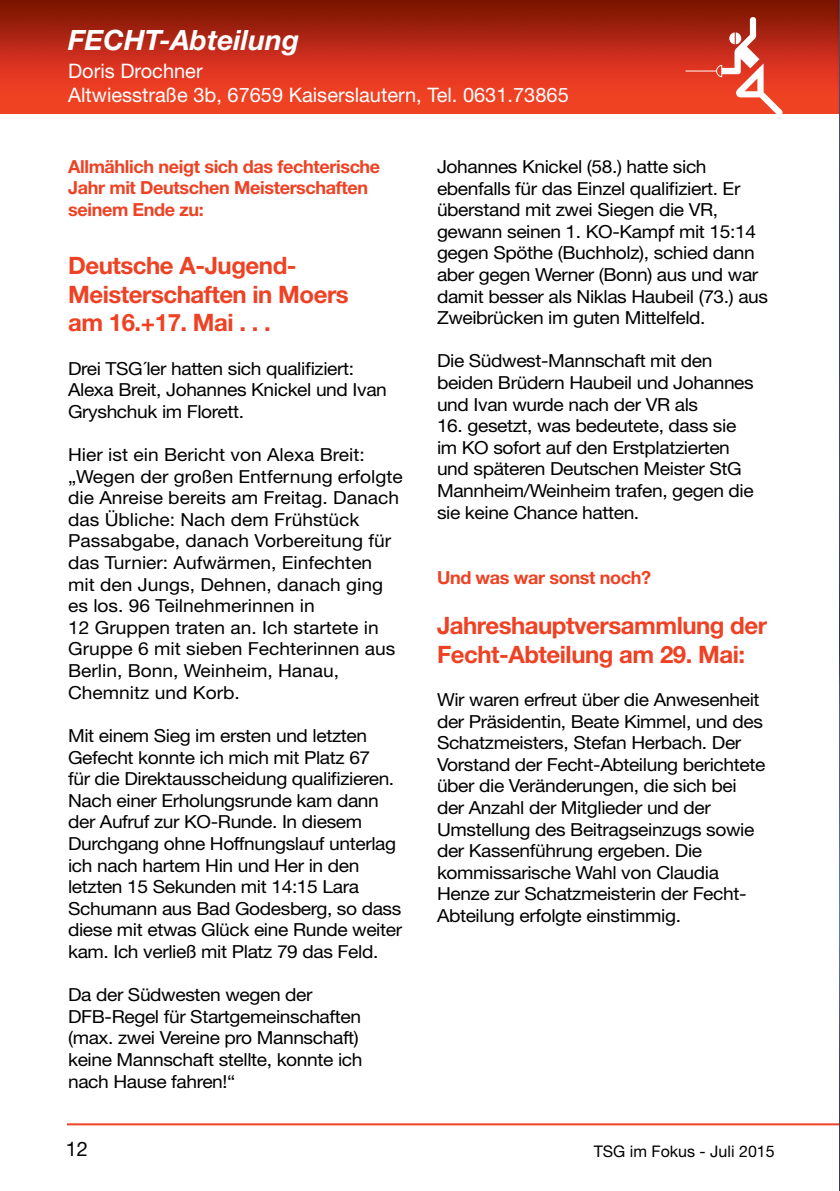
<style>
.page{position:relative;width:840px;height:1191px;background:#fff}
.page>*{position:absolute;margin:0;border:0;box-sizing:border-box;transform-origin:0 0}
.t1{font:italic 700 28px "Helvetica Neue";color:#fff}
.t2{font:700 24px/28.8px "Helvetica Neue";letter-spacing:-.02em;color:#ef4123}
.t3{font:20px/24px "Helvetica Neue";color:#fff}
.t4{font:20px "Helvetica Neue";color:#000}
.t5{font:18px/21.6px "Helvetica Neue";letter-spacing:-.02em;color:#000;scale:1.06 1}
.t6{font:18px/21.6px "Helvetica Neue";color:#000;scale:1.06 1}
.t7{font:700 18px/21.6px "Helvetica Neue";letter-spacing:-.02em;color:#ef4123}
.t8{font:16px "Helvetica Neue";color:#000}
</style>
<div class="page">
<img style="left:0;top:0;width:839px;height:113px">
<hr style="left:67px;top:1123px;width:772px;height:2px;background:#ef4123">
<img style="left:839px;top:0;width:1px;height:1191px">
<svg style="left:685px;top:17px;width:97px;height:97px;background:#d5513e"></svg>
<h1 class="t1" style="left:68px;top:23px;width:233px">FECHT-Abteilung</h1>
<p class="t3" style="left:68px;top:59px;width:502px">Doris Drochner<br>Altwiesstraße 3b, 67659 Kaiserslautern, Tel. 0631.73865</p>
<p class="t7" style="left:68px;top:155px;width:313px">Allmählich neigt sich das fechterische<br>Jahr mit Deutschen Meisterschaften seinem Ende zu:</p>
<h2 class="t2" style="left:68px;top:250px;width:282px">Deutsche A-Jugend-<br>Meisterschaften in Moers am 16.+17. Mai . . .</h2>
<p class="t5" style="left:68px;top:357px;width:302px">Drei TSG´ler hatten sich qualifiziert:<br>Alexa Breit, Johannes Knickel und Ivan<br>Gryshchuk im Florett.</p>
<p class="t6" style="left:68px;top:443px;width:317px">Hier ist ein Bericht von Alexa Breit: „Wegen der großen Entfernung erfolgte die Anreise bereits am Freitag. Danach das Übliche: Nach dem Frühstück Passabgabe, danach Vorbereitung für das Turnier: Aufwärmen, Einfechten mit den Jungs, Dehnen, danach ging es los. 96 Teilnehmerinnen in<br>12 Gruppen traten an. Ich startete in Gruppe 6 mit sieben Fechterinnen aus Berlin, Bonn, Weinheim, Hanau, Chemnitz und Korb.</p>
<p class="t5" style="left:68px;top:724px;width:316px">Mit einem Sieg im ersten und letzten Gefecht konnte ich mich mit Platz 67<br>für die Direktausscheidung qualifizieren.<br>Nach einer Erholungsrunde kam dann der Aufruf zur KO-Runde. In diesem Durchgang ohne Hoffnungslauf unterlag ich nach hartem Hin und Her in den letzten 15 Sekunden mit 14:15 Lara Schumann aus Bad Godesberg, so dass diese mit etwas Glück eine Runde weiter kam. Ich verließ mit Platz 79 das Feld.</p>
<p class="t5" style="left:68px;top:983px;width:279px">Da der Südwesten wegen der<br>DFB-Regel für Startgemeinschaften (max. zwei Vereine pro Mannschaft) keine Mannschaft stellte, konnte ich nach Hause fahren!“</p>
<p class="t5" style="left:437px;top:155px;width:314px">Johannes Knickel (58.) hatte sich ebenfalls für das Einzel qualifiziert. Er überstand mit zwei Siegen die VR, gewann seinen 1. KO-Kampf mit 15:14 gegen Spöthe (Buchholz), schied dann aber gegen Werner (Bonn) aus und war damit besser als Niklas Haubeil (73.) aus Zweibrücken im guten Mittelfeld.</p>
<p class="t5" style="left:437px;top:350px;width:300px">Die Südwest-Mannschaft mit den beiden Brüdern Haubeil und Johannes und Ivan wurde nach der VR als</p>
<p class="t5" style="left:437px;top:415px;width:300px">16. gesetzt, was bedeutete, dass sie im KO sofort auf den Erstplatzierten und späteren Deutschen Meister StG Mannheim/Weinheim trafen, gegen die sie keine Chance hatten.</p>
<p class="t7" style="left:437px;top:566px;width:215px">Und was war sonst noch?</p>
<h2 class="t2" style="left:437px;top:610px;width:331px">Jahreshauptversammlung der<br>Fecht-Abteilung am 29. Mai:</h2>
<p class="t5" style="left:437px;top:688px;width:311px">Wir waren erfreut über die Anwesenheit der Präsidentin, Beate Kimmel, und des Schatzmeisters, Stefan Herbach. Der Vorstand der Fecht-Abteilung berichtete über die Veränderungen, die sich bei der Anzahl der Mitglieder und der Umstellung des Beitragseinzugs sowie der Kassenführung ergeben. Die kommissarische Wahl von Claudia Henze zur Schatzmeisterin der Fecht-Abteilung erfolgte einstimmig.</p>
<p class="t4" style="left:66px;top:1136px;width:24px">12</p>
<p class="t8" style="left:593px;top:1141px;width:182px">TSG im Fokus - Juli 2015</p>
</div>
